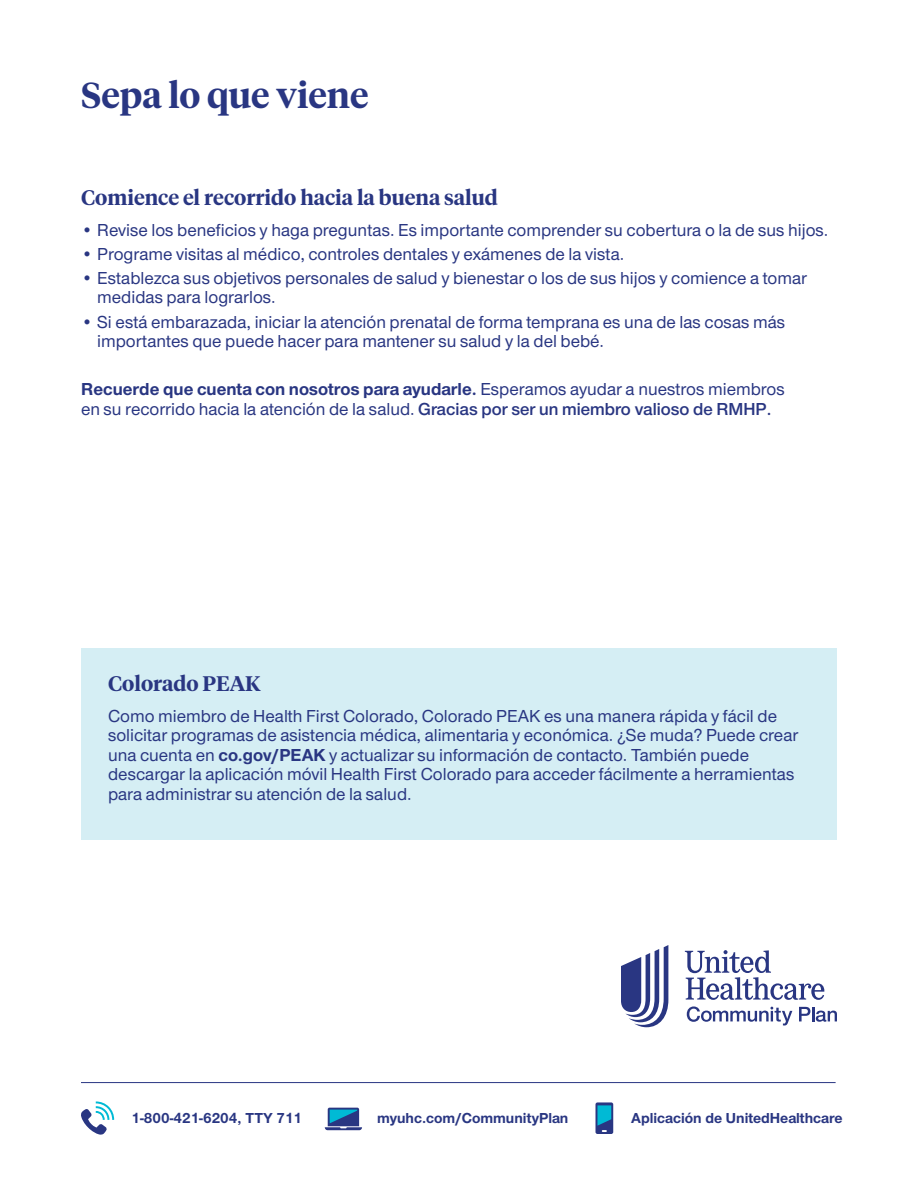
<style>
.page{position:relative;width:918px;height:1188px;background:#fff}
.page>*{position:absolute;margin:0;border:0;box-sizing:border-box;transform-origin:0 0}
.Head___UHC_Serif_Sem{font:600 36px "UHC Serif Headline";color:#293682}
.Subhead___UHC_Serif{font:600 21px "UHC Serif Headline";color:#293682}
.Body{font:500 18px/19.5px "UHC Sans";color:#293682}
.t1{font:700 15px "UHC Sans";color:#293682}
.s1{font-weight:700}
.s2{font-weight:600}
</style>
<div class="page">
<hr style="left:81px;top:1082px;width:755px;height:1px;background:#293682">
<svg style="left:596px;top:1102px;width:17px;height:32px"></svg>
<svg style="left:325px;top:1108px;width:37px;height:22px"></svg>
<svg style="left:81px;top:1101px;width:33px;height:34px"></svg>
<svg style="left:621px;top:945px;width:47px;height:82px"></svg>
<svg style="left:685px;top:950px;width:139px;height:50px"></svg>
<svg style="left:687px;top:1006px;width:105px;height:20px"></svg>
<svg style="left:799px;top:1007px;width:38px;height:15px"></svg>
<div style="left:81px;top:648px;width:756px;height:192px;background:#d5eef4"></div>
<p class="Head___UHC_Serif_Sem" style="left:81px;top:70px;width:289px">Sepa lo que viene</p>
<p class="Subhead___UHC_Serif" style="left:81px;top:184px;width:418px">Comience el recorrido hacia la buena salud</p>
<p class="Body" style="left:81px;top:219px;width:749px">• Revise los beneficios y haga preguntas. Es importante comprender su cobertura o la de sus hijos.</p>
<p class="Body" style="left:81px;top:243px;width:545px">• Programe visitas al médico, controles dentales y exámenes de la vista.</p>
<p class="Body" style="left:97px;top:267px;width:711px;text-indent:-16px">• Establezca sus objetivos personales de salud y bienestar o los de sus hijos y comience a tomar medidas para lograrlos.</p>
<p class="Body" style="left:97px;top:311px;width:690px;text-indent:-16px">• Si está embarazada, iniciar la atención prenatal de forma temprana es una de las cosas más importantes que puede hacer para mantener su salud y la del bebé.</p>
<p class="Body" style="left:81px;top:379px;width:705px"><span class="s1">Recuerde que cuenta con nosotros para ayudarle.</span> Esperamos ayudar a nuestros miembros en su recorrido hacia la atención de la salud. <span class="s2">Gracias por ser un miembro valioso de RMHP.</span></p>
<p class="Subhead___UHC_Serif" style="left:108px;top:670px;width:154px">Colorado PEAK</p>
<p class="Body" style="left:108px;top:705px;width:692px">Como miembro de Health First Colorado, Colorado PEAK es una manera rápida y fácil de solicitar programas de asistencia médica, alimentaria y económica. ¿Se muda? Puede crear una cuenta en <span class="s1">co.gov/PEAK</span> y actualizar su información de contacto. También puede descargar la aplicación móvil Health First Colorado para acceder fácilmente a herramientas para administrar su atención de la salud.</p>
<p class="t1" style="left:132px;top:1108px;width:172px">1-800-421-6204, TTY 711</p>
<p class="t1" style="left:377px;top:1108px;width:193px">myuhc.com/CommunityPlan</p>
<p class="t1" style="left:631px;top:1108px;width:213px">Aplicación de UnitedHealthcare</p>
</div>
